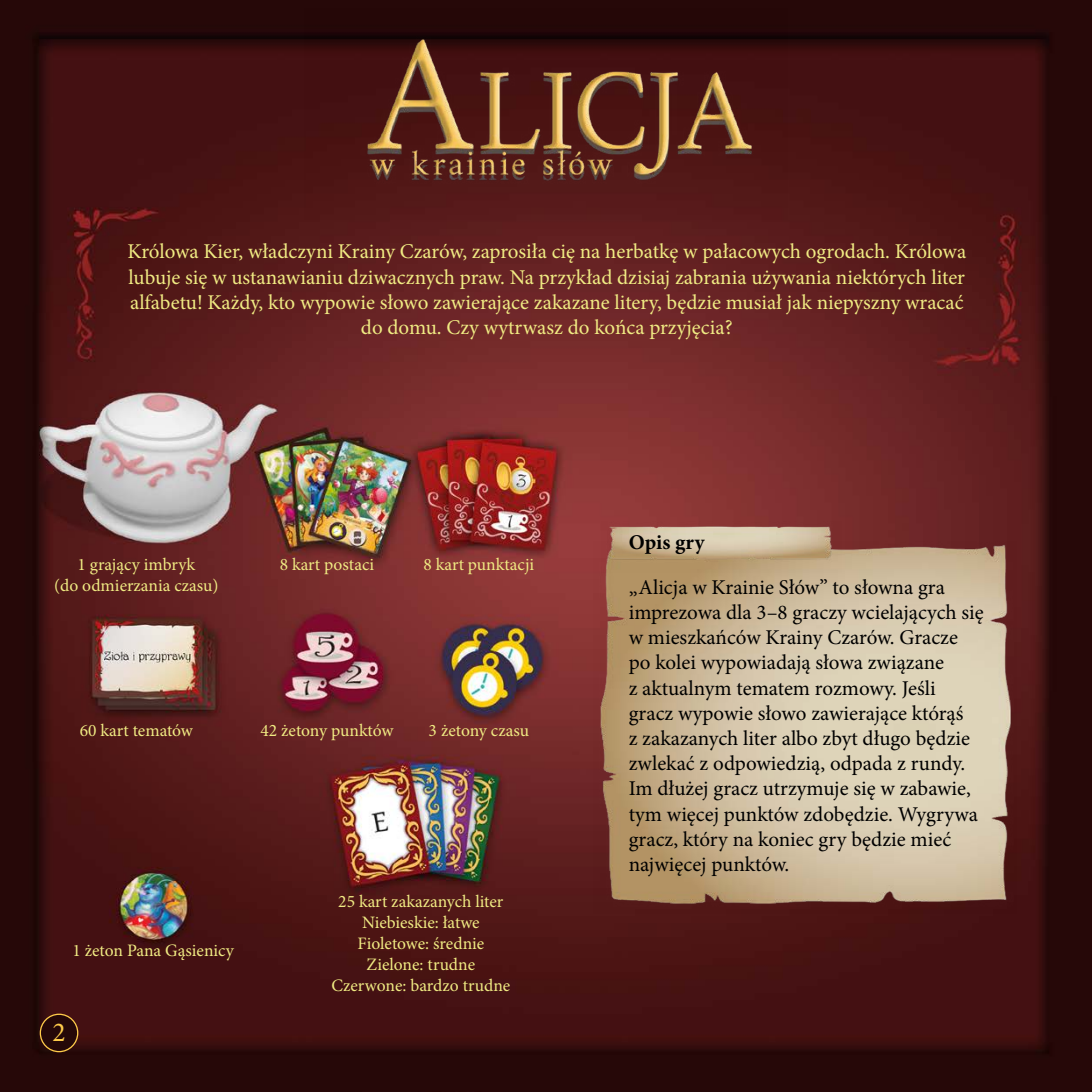
<style>
.page{position:relative;width:1092px;height:1092px;background:#fff}
.page>*{position:absolute;margin:0;border:0;box-sizing:border-box;transform-origin:0 0}
.t1{font:27.3px "Minion Pro";color:#fecb4a}
.t2{font:21px/25.2px "Minion Pro";color:#000}
.t3{font:21px/25.2px "Minion Pro";color:#f0eb83;text-align:center}
.t4{font:700 21px "Minion Pro";letter-spacing:.005em;color:#000}
.t5{font:17.5px/21px "Minion Pro";color:#f0eb83;text-align:center}
</style>
<div class="page">
<img style="left:0;top:0;width:1091px;height:1091px">
<img style="left:593px;top:542px;width:423px;height:371px">
<img style="left:601px;top:521px;width:240px;height:52px">
<img style="left:305px;top:8px;width:482px;height:211px">
<div style="left:40px;top:1014px;width:38px;height:37px;background:#250808;border-radius:50%"></div>
<div style="left:40px;top:1013px;width:38px;height:39px;border:1px solid #fecb4a;border-radius:50%"></div>
<p class="t3" style="left:127px;top:239px;width:840px">Królowa Kier, władczyni Krainy Czarów, zaprosiła cię na herbatkę w pałacowych ogrodach. Królowa lubuje się w ustanawianiu dziwacznych praw. Na przykład dzisiaj zabrania używania niektórych liter alfabetu! Każdy, kto wypowie słowo zawierające zakazane litery, będzie musiał jak niepyszny wracać do domu. Czy wytrwasz do końca przyjęcia?</p>
<p class="t5" style="left:54px;top:554px;width:166px">1 grający imbryk<br>(do odmierzania czasu)</p>
<p class="t5" style="left:280px;top:554px;width:96px">8 kart postaci</p>
<p class="t5" style="left:423px;top:554px;width:112px">8 kart punktacji</p>
<p class="t5" style="left:80px;top:719px;width:115px">60 kart tematów</p>
<p class="t5" style="left:260px;top:719px;width:134px">42 żetony punktów</p>
<p class="t5" style="left:428px;top:719px;width:102px">3 żetony czasu</p>
<p class="t5" style="left:72px;top:940px;width:163px">1 żeton Pana Gąsienicy</p>
<p class="t1" style="left:52px;top:1013px;width:15px">2</p>
<p class="t5" style="left:331px;top:890px;width:180px">25 kart zakazanych liter<br>Niebieskie: łatwe<br>Fioletowe: średnie<br>Zielone: trudne<br>Czerwone: bardzo trudne</p>
<p class="t4" style="left:628px;top:527px;width:77px">Opis gry</p>
<p class="t2" style="left:628px;top:574px;width:356px">„Alicja w Krainie Słów” to słowna gra imprezowa dla 3–8 graczy wcielających się w mieszkańców Krainy Czarów. Gracze po kolei wypowiadają słowa związane<br>z aktualnym tematem rozmowy. Jeśli gracz wypowie słowo zawierające którąś<br>z zakazanych liter albo zbyt długo będzie zwlekać z odpowiedzią, odpada z rundy.<br>Im dłużej gracz utrzymuje się w zabawie, tym więcej punktów zdobędzie. Wygrywa gracz, który na koniec gry będzie mieć najwięcej punktów.</p>
</div>
